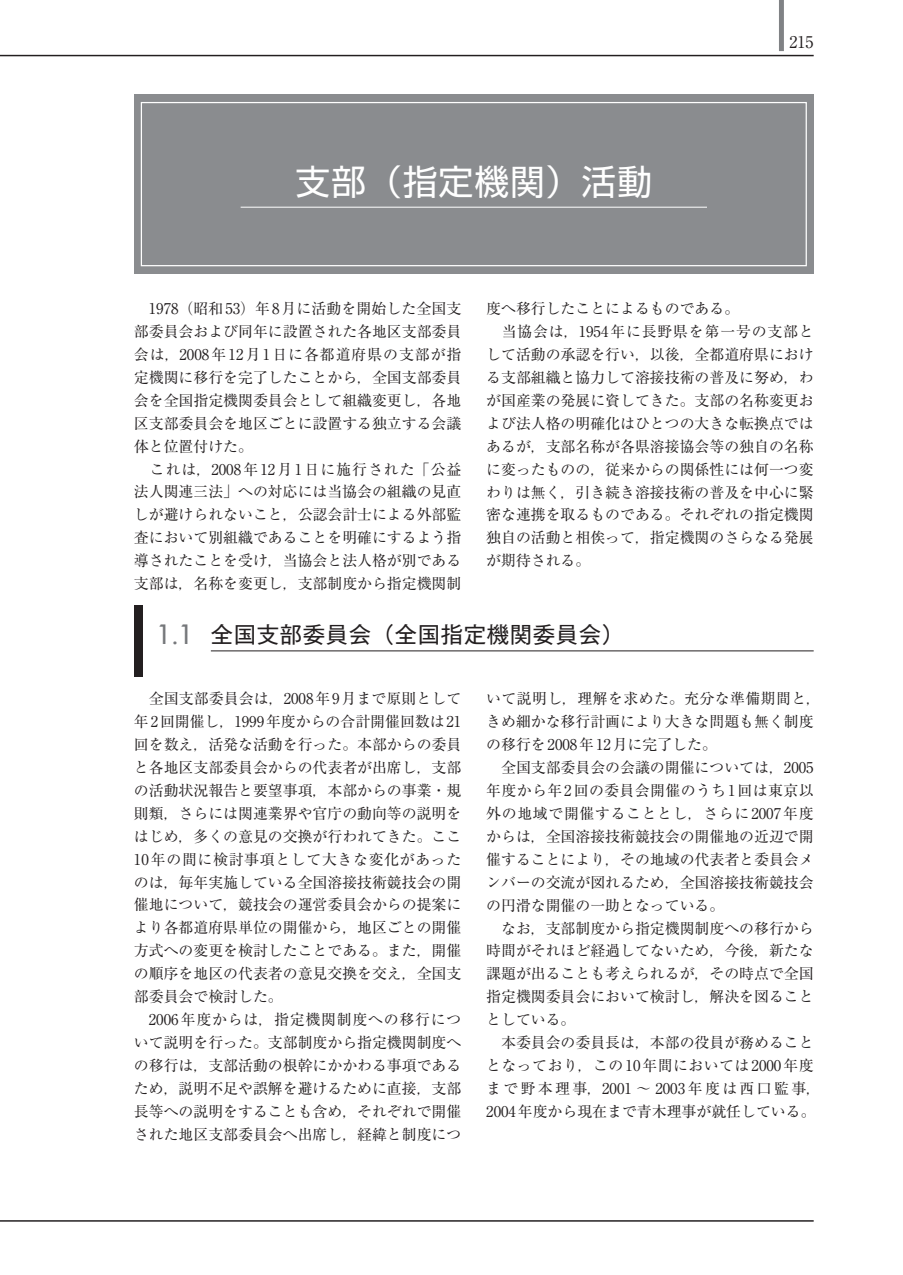
<style>
.page{position:relative;width:903px;height:1275px;background:#fff}
.page>*{position:absolute;margin:0;border:0;box-sizing:border-box;transform-origin:0 0}
.t1{font:34.65px "Shin Go Pro";letter-spacing:.03em;color:#fff}
.t2{font:22.4px "Gothic MB101 Pro";letter-spacing:.03em;color:#231f20}
.t3{font:16.1px "Ryumin Pro";color:#231f20}
.t4{font:14.88px/22.9px "Ryumin Pro";color:#231f20}
.s1{font-family:"Futura";font-size:25.9px;color:#76787b}
</style>
<div class="page">
<hr style="left:0;top:1220px;width:814px;height:2px;background:#231f20">
<div style="left:779px;top:0;width:5px;height:51px;background:#808285"></div>
<hr style="left:0;top:55px;width:814px;height:1px;background:#231f20">
<div style="left:134px;top:94px;width:680px;height:179px;background:#8a8c8f"></div>
<hr style="left:241px;top:207px;width:466px;height:1px;background:#fff">
<div style="left:141px;top:102px;width:666px;height:164px;border:1px solid #fff"></div>
<hr style="left:211px;top:650px;width:603px;height:1px;background:#231f20">
<div style="left:134px;top:605px;width:9px;height:72px;background:#231f20"></div>
<h1 class="t1" style="left:295px;top:154px;width:358px">支部（指定機関）活動</h1>
<p class="t3" style="left:789px;top:30px;width:26px">215</p>
<p class="t4" style="left:134px;top:296px;width:329px">　1978（昭和 53）年 8月に活動を開始した全国支部委員会および同年に設置された各地区支部委員会は，2008年12月1日に各都道府県の支部が指定機関に移行を完了したことから，全国支部委員会を全国指定機関委員会として組織変更し，各地区支部委員会を地区ごとに設置する独立する会議体と位置付けた。<br>　これは，2008年12月1日に施行された「公益法人関連三法」への対応には当協会の組織の見直しが避けられないこと，公認会計士による外部監査において別組織であることを明確にするよう指導されたことを受け，当協会と法人格が別である支部は，名称を変更し，支部制度から指定機関制</p>
<p class="t4" style="left:486px;top:296px;width:329px">度へ移行したことによるものである。<br>　当協会は，1954年に長野県を第一号の支部として活動の承認を行い，以後，全都道府県における支部組織と協力して溶接技術の普及に努め，わが国産業の発展に資してきた。支部の名称変更および法人格の明確化はひとつの大きな転換点ではあるが，支部名称が各県溶接協会等の独自の名称に変ったものの，従来からの関係性には何一つ変わりは無く，引き続き溶接技術の普及を中心に緊密な連携を取るものである。それぞれの指定機関独自の活動と相俟って，指定機関のさらなる発展が期待される。</p>
<h2 class="t2" style="left:156px;top:616px;width:469px"><span class="s1">1.1</span> 全国支部委員会（全国指定機関委員会）</h2>
<p class="t4" style="left:134px;top:686px;width:329px">　全国支部委員会は，2008年 9月まで原則として年 2回開催し，1999年度からの合計開催回数は 21回を数え，活発な活動を行った。本部からの委員と各地区支部委員会からの代表者が出席し，支部の活動状況報告と要望事項，本部からの事業・規則類，さらには関連業界や官庁の動向等の説明をはじめ，多くの意見の交換が行われてきた。ここ<br>10年の間に検討事項として大きな変化があったのは，毎年実施している全国溶接技術競技会の開催地について，競技会の運営委員会からの提案により各都道府県単位の開催から，地区ごとの開催方式への変更を検討したことである。また，開催の順序を地区の代表者の意見交換を交え，全国支部委員会で検討した。<br>　2006年度からは，指定機関制度への移行について説明を行った。支部制度から指定機関制度への移行は，支部活動の根幹にかかわる事項であるため，説明不足や誤解を避けるために直接，支部長等への説明をすることも含め，それぞれで開催された地区支部委員会へ出席し，経緯と制度につ</p>
<p class="t4" style="left:486px;top:686px;width:336px">いて説明し，理解を求めた。充分な準備期間と，きめ細かな移行計画により大きな問題も無く制度の移行を 2008年 12月に完了した。<br>　全国支部委員会の会議の開催については，2005年度から年2回の委員会開催のうち1回は東京以外の地域で開催することとし，さらに2007年度からは，全国溶接技術競技会の開催地の近辺で開催することにより，その地域の代表者と委員会メンバーの交流が図れるため，全国溶接技術競技会の円滑な開催の一助となっている。<br>　なお，支部制度から指定機関制度への移行から時間がそれほど経過してないため，今後，新たな課題が出ることも考えられるが，その時点で全国指定機関委員会において検討し，解決を図ることとしている。<br>　本委員会の委員長は，本部の役員が務めることとなっており，この10年間においては2000年度まで野本理事，2001 〜 2003年度は西口監事，<br>2004年度から現在まで青木理事が就任している。</p>
</div>
